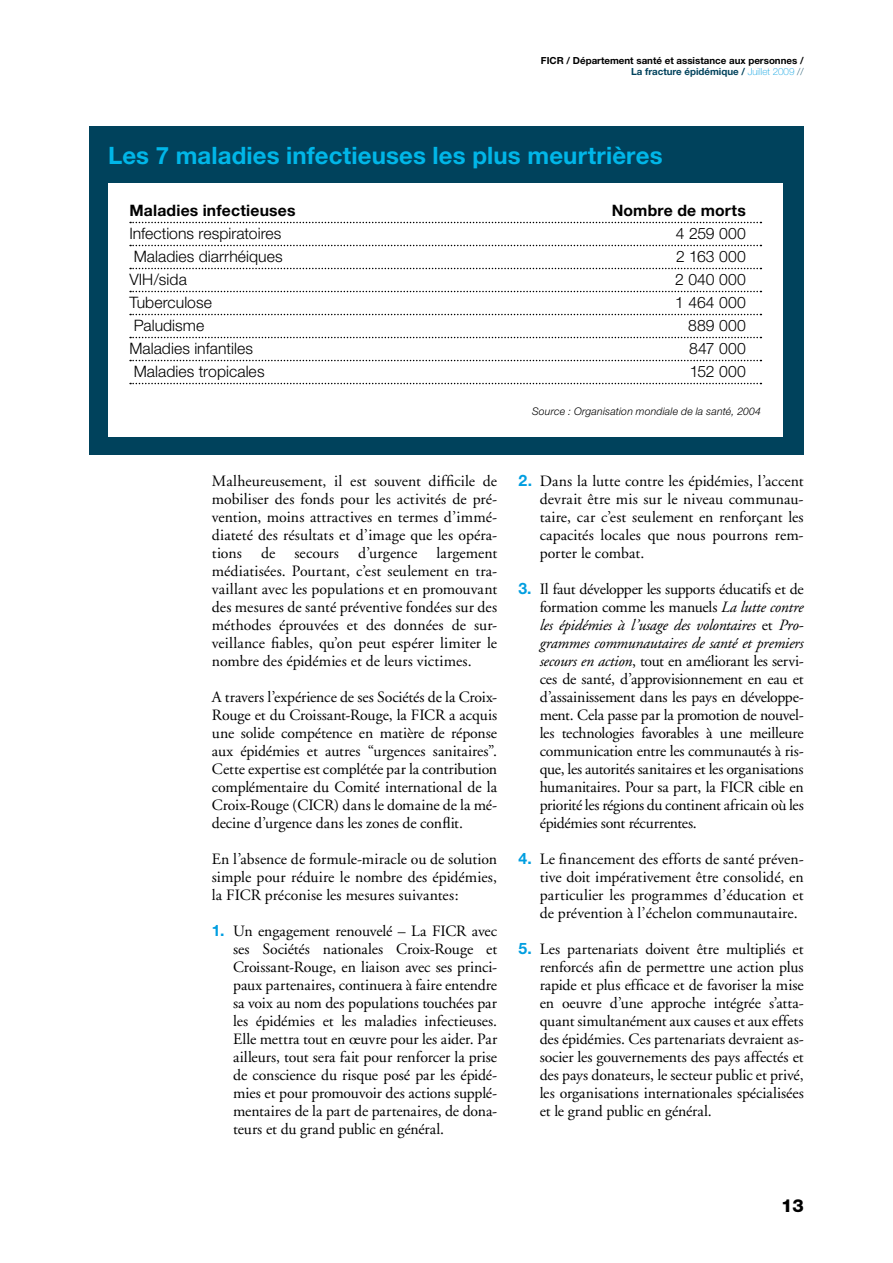
<style>
.page{position:relative;width:893px;height:1263px;background:#fff}
.page>*{position:absolute;margin:0;border:0;box-sizing:border-box;transform-origin:0 0}
.t1{font:700 24px "Helvetica Neue";letter-spacing:.005em;color:#00b6e8}
.t2{font:800 18px "Helvetica Neue";color:#000}
.t3{font:15.75px/18px "Adobe Garamond";color:#000;text-align:justify}
.t4{font:300 15.75px "Helvetica Neue";letter-spacing:.005em;color:#000}
.t5{font:700 15.75px "Helvetica Neue";letter-spacing:.015em;color:#000}
.t6{font:italic 300 10.5px "Helvetica Neue";letter-spacing:.015em;color:#000}
.t7{font:700 9.75px/11.7px "Helvetica Neue";color:#000;text-align:right}
.s1{color:#00425c}
.s2{font-weight:100;color:#009ee0}
.s3{font-weight:100;color:#00425c}
.s4{font-family:"Helvetica Neue";font-weight:700;color:#009ee0}
.s5{font-style:italic}
</style>
<div class="page">
<div style="left:89px;top:126px;width:715px;height:329px;background:#00425c"></div>
<div style="left:108px;top:183px;width:674px;height:253px;background:#fff"></div>
<svg style="left:130px;top:222px;width:631px;height:1px"></svg>
<svg style="left:130px;top:245px;width:631px;height:1px"></svg>
<svg style="left:130px;top:268px;width:631px;height:1px"></svg>
<svg style="left:130px;top:291px;width:631px;height:1px"></svg>
<svg style="left:130px;top:314px;width:631px;height:1px"></svg>
<svg style="left:130px;top:337px;width:631px;height:1px"></svg>
<svg style="left:130px;top:360px;width:631px;height:1px"></svg>
<svg style="left:130px;top:383px;width:631px;height:1px"></svg>
<p class="t7" style="left:541px;top:54px;width:264px">FICR / Département santé et assistance aux personnes /<br><span class="s1">La fracture épidémique /</span> <span class="s2">Juillet 2009</span> <span class="s3">//</span></p>
<h1 class="t1" style="left:108px;top:141px;width:556px">Les 7 maladies infectieuses les plus meurtrières</h1>
<p class="t5" style="left:129px;top:201px;width:168px">Maladies infectieuses</p>
<p class="t5" style="left:612px;top:201px;width:136px">Nombre de morts</p>
<p class="t4" style="left:129px;top:224px;width:154px">Infections respiratoires</p>
<p class="t4" style="left:676px;top:224px;width:72px">4 259 000</p>
<p class="t4" style="left:134px;top:247px;width:150px">Maladies diarrhéiques</p>
<p class="t4" style="left:676px;top:247px;width:71px">2 163 000</p>
<p class="t4" style="left:129px;top:270px;width:59px">VIH/sida</p>
<p class="t4" style="left:675px;top:270px;width:72px">2 040 000</p>
<p class="t4" style="left:129px;top:293px;width:84px">Tuberculose</p>
<p class="t4" style="left:675px;top:293px;width:72px">1 464 000</p>
<p class="t4" style="left:134px;top:316px;width:72px">Paludisme</p>
<p class="t4" style="left:688px;top:316px;width:59px">889 000</p>
<p class="t4" style="left:129px;top:339px;width:125px">Maladies infantiles</p>
<p class="t4" style="left:689px;top:339px;width:58px">847 000</p>
<p class="t4" style="left:134px;top:362px;width:132px">Maladies tropicales</p>
<p class="t4" style="left:690px;top:362px;width:58px">152 000</p>
<p class="t6" style="left:532px;top:405px;width:231px">Source : Organisation mondiale de la santé, 2004</p>
<p class="t3" style="left:212px;top:472px;width:287px">Malheureusement, il est souvent difficile de mobiliser des fonds pour les activités de pré&shy;vention, moins attractives en termes d’immé&shy;diateté des résultats et d’image que les opéra&shy;tions de secours d’urgence largement médiatisées. Pourtant, c’est seulement en tra&shy;vaillant avec les populations et en promouvant des mesures de santé préventive fondées sur des méthodes éprouvées et des données de sur&shy;veillance fiables, qu’on peut espérer limiter le nombre des épidémies et de leurs victimes.</p>
<p class="t3" style="left:212px;top:688px;width:287px">A travers l’expérience de ses Sociétés de la Croix-Rouge et du Croissant-Rouge, la FICR a acquis une solide compétence en matière de réponse aux épidémies et autres “urgences sanitaires”.<br>Cette expertise est complétée par la contribution complémentaire du Comité international de la Croix-Rouge (CICR) dans le domaine de la mé&shy;decine d’urgence dans les zones de conflit.</p>
<p class="t3" style="left:212px;top:850px;width:287px">En l’absence de formule-miracle ou de solution simple pour réduire le nombre des épidémies, la FICR préconise les mesures suivantes:</p>
<p class="t3" style="left:233px;top:922px;width:266px;text-indent:-21px"><span class="s4">1.</span> Un engagement renouvelé – La FICR avec ses Sociétés nationales Croix-Rouge et Croissant-Rouge, en liaison avec ses princi&shy;paux partenaires, continuera à faire entendre sa voix au nom des populations touchées par les épidémies et les maladies infectieuses.<br>Elle mettra tout en œuvre pour les aider. Par ailleurs, tout sera fait pour renforcer la prise de conscience du risque posé par les épidé&shy;mies et pour promouvoir des actions supplé&shy;mentaires de la part de partenaires, de dona&shy;teurs et du grand public en général.</p>
<p class="t3" style="left:540px;top:472px;width:265px;text-indent:-21px"><span class="s4">2.</span> Dans la lutte contre les épidémies, l’accent devrait être mis sur le niveau communau&shy;taire, car c’est seulement en renforçant les capacités locales que nous pourrons rem&shy;porter le combat.</p>
<p class="t3" style="left:540px;top:581px;width:266px;text-indent:-21px"><span class="s4">3.</span> Il faut développer les supports éducatifs et de formation comme les manuels <span class="s5">La lutte contre les épidémies à l’usage des volontaires</span> et <span class="s5">Pro&shy;grammes communautaires de santé et premiers secours en action</span>, tout en améliorant les servi&shy;ces de santé, d’approvisionnement en eau et d’assainissement dans les pays en développe&shy;ment. Cela passe par la promotion de nouvel&shy;les technologies favorables à une meilleure communication entre les communautés à ris&shy;que, les autorités sanitaires et les organisations humanitaires. Pour sa part, la FICR cible en priorité les régions du continent africain où les épidémies sont récurrentes.</p>
<p class="t3" style="left:540px;top:851px;width:265px;text-indent:-21px"><span class="s4">4.</span> Le financement des efforts de santé préven&shy;tive doit impérativement être consolidé, en particulier les programmes d’éducation et de prévention à l’échelon communautaire.</p>
<p class="t3" style="left:540px;top:941px;width:266px;text-indent:-21px"><span class="s4">5.</span> Les partenariats doivent être multipliés et renforcés afin de permettre une action plus rapide et plus efficace et de favoriser la mise en oeuvre d’une approche intégrée s’atta&shy;quant simultanément aux causes et aux effets des épidémies. Ces partenariats devraient as&shy;socier les gouvernements des pays affectés et des pays donateurs, le secteur public et privé, les organisations internationales spécialisées et le grand public en général.</p>
<p class="t2" style="left:781px;top:1195px;width:24px">13</p>
</div>
